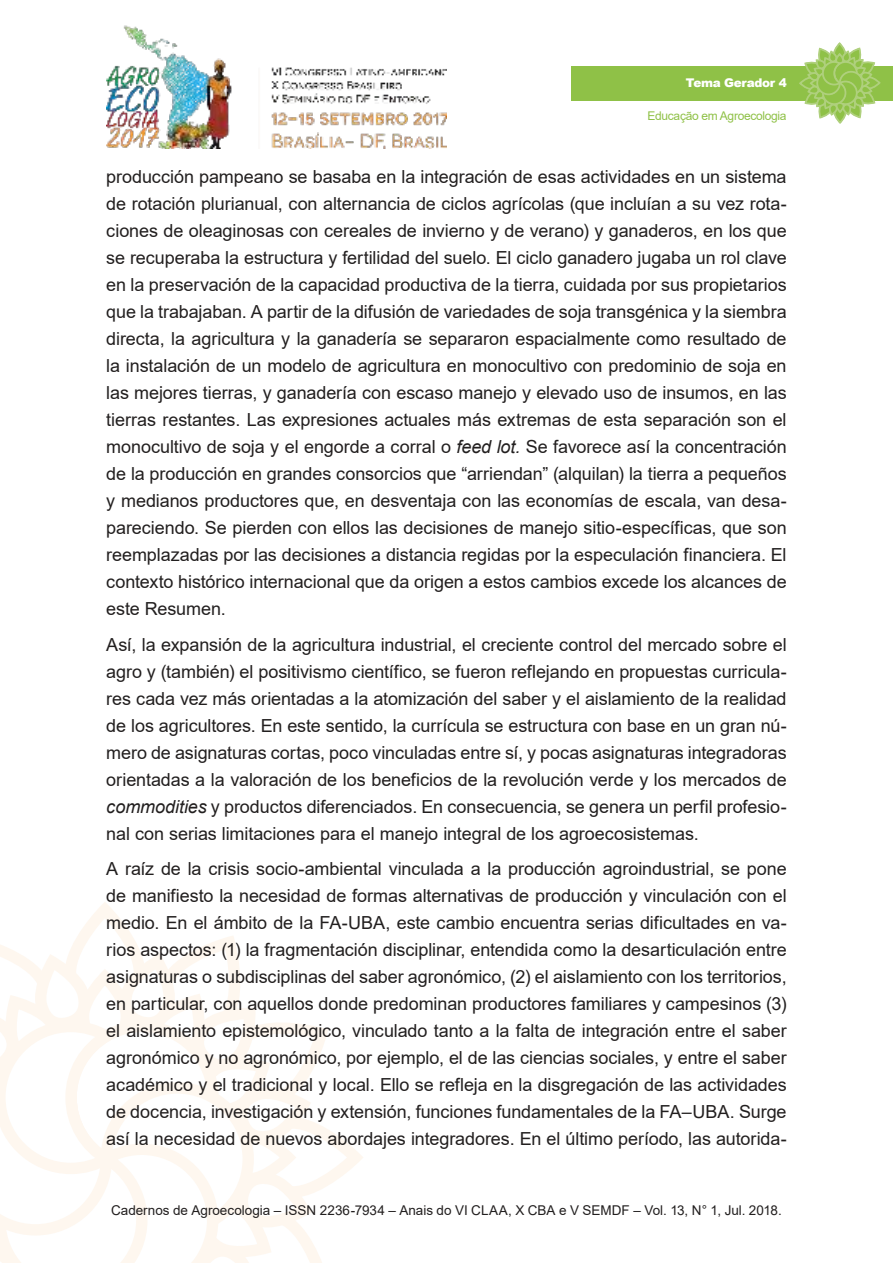
<style>
.page{position:relative;width:893px;height:1263px;background:#fff}
.page>*{position:absolute;margin:0;border:0;box-sizing:border-box;transform-origin:0 0}
.t1{font:18px/27px "Arial";letter-spacing:-.005em;color:#221f1f;text-align:justify}
.t2{font:13.5px "Arial";color:#221f1f}
.t3{font:12px "Arial";letter-spacing:-.025em;color:#8fc147}
.t4{font:900 12px "Arial";letter-spacing:-.025em;color:#fff}
.s1{font-style:italic}
</style>
<div class="page">
<img style="left:106px;top:25px;width:340px;height:124px">
<svg style="left:0;top:910px;width:363px;height:353px"></svg>
<div style="left:571px;top:66px;width:322px;height:34px;background:#8fc147"></div>
<svg style="left:798px;top:43px;width:83px;height:81px"></svg>
<p class="t4" style="left:686px;top:76px;width:102px">Tema Gerador 4</p>
<p class="t3" style="left:647px;top:112px;width:141px">Educação em Agroecologia</p>
<p class="t1" style="left:106px;top:165px;width:682px">producción pampeano se basaba en la integración de esas actividades en un sistema de rotación plurianual, con alternancia de ciclos agrícolas (que incluían a su vez rota&shy;ciones de oleaginosas con cereales de invierno y de verano) y ganaderos, en los que se recuperaba la estructura y fertilidad del suelo. El ciclo ganadero jugaba un rol clave en la preservación de la capacidad productiva de la tierra, cuidada por sus propietarios que la trabajaban. A partir de la difusión de variedades de soja transgénica y la siembra directa, la agricultura y la ganadería se separaron espacialmente como resultado de la instalación de un modelo de agricultura en monocultivo con predominio de soja en las mejores tierras, y ganadería con escaso manejo y elevado uso de insumos, en las tierras restantes. Las expresiones actuales más extremas de esta separación son el monocultivo de soja y el engorde a corral o <span class="s1">feed lot.</span> Se favorece así la concentración de la producción en grandes consorcios que “arriendan” (alquilan) la tierra a pequeños y medianos productores que, en desventaja con las economías de escala, van desa&shy;pareciendo. Se pierden con ellos las decisiones de manejo sitio-específicas, que son reemplazadas por las decisiones a distancia regidas por la especulación financiera. El contexto histórico internacional que da origen a estos cambios excede los alcances de este Resumen.</p>
<p class="t1" style="left:106px;top:633px;width:682px">Así, la expansión de la agricultura industrial, el creciente control del mercado sobre el agro y (también) el positivismo científico, se fueron reflejando en propuestas curricula&shy;res cada vez más orientadas a la atomización del saber y el aislamiento de la realidad de los agricultores. En este sentido, la currícula se estructura con base en un gran nú&shy;mero de asignaturas cortas, poco vinculadas entre sí, y pocas asignaturas integradoras orientadas a la valoración de los beneficios de la revolución verde y los mercados de <span class="s1">commodities</span> y productos diferenciados. En consecuencia, se genera un perfil profesio&shy;nal con serias limitaciones para el manejo integral de los agroecosistemas.</p>
<p class="t1" style="left:106px;top:857px;width:682px">A raíz de la crisis socio-ambiental vinculada a la producción agroindustrial, se pone de manifiesto la necesidad de formas alternativas de producción y vinculación con el medio. En el ámbito de la FA-UBA, este cambio encuentra serias dificultades en va&shy;rios aspectos: (1) la fragmentación disciplinar, entendida como la desarticulación entre asignaturas o subdisciplinas del saber agronómico, (2) el aislamiento con los territorios, en particular, con aquellos donde predominan productores familiares y campesinos (3) el aislamiento epistemológico, vinculado tanto a la falta de integración entre el saber agronómico y no agronómico, por ejemplo, el de las ciencias sociales, y entre el saber académico y el tradicional y local. Ello se refleja en la disgregación de las actividades de docencia, investigación y extensión, funciones fundamentales de la FA–UBA. Surge así la necesidad de nuevos abordajes integradores. En el último período, las autorida-</p>
<p class="t2" style="left:111px;top:1205px;width:672px">Cadernos de Agroecologia – ISSN 2236-7934 – Anais do VI CLAA, X CBA e V SEMDF – Vol. 13, N° 1, Jul. 2018.</p>
</div>
